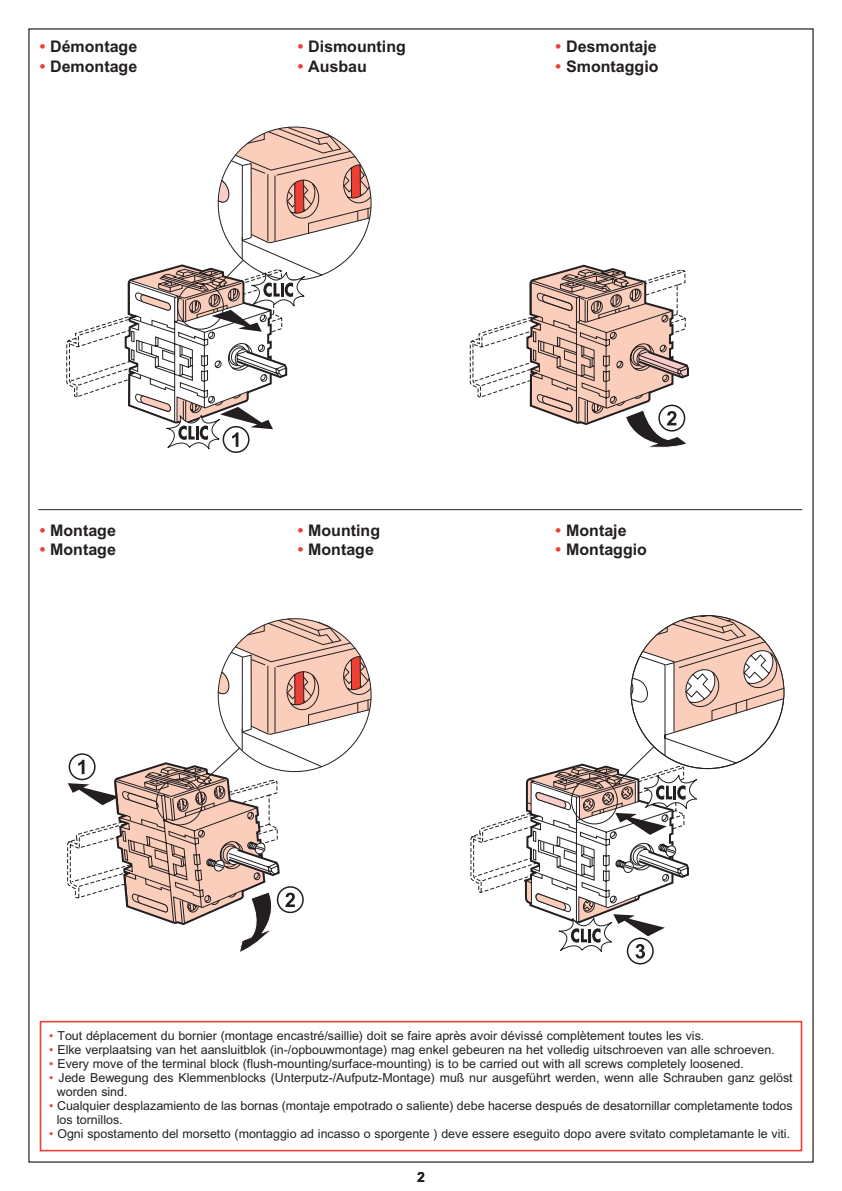
<style>
.page{position:relative;width:842px;height:1191px;background:#fff}
.page>*{position:absolute;margin:0;border:0;box-sizing:border-box;transform-origin:0 0}
.t1{font:700 16px "Arial";color:#231f20}
.t2{font:700 14px "Arial";color:#231f20}
.t3{font:12.4px/14px "Arial";color:#231f20}
.s1{color:#ee3f34}
</style>
<div class="page">
<svg style="left:66px;top:127px;width:306px;height:326px"></svg>
<svg style="left:470px;top:615px;width:314px;height:343px"></svg>
<svg style="left:469px;top:264px;width:220px;height:184px"></svg>
<svg style="left:67px;top:618px;width:305px;height:335px"></svg>
<div style="left:40px;top:1020px;width:762px;height:131px;border:2px solid #ee3f34"></div>
<hr style="left:38px;top:509px;width:764px;height:1px;background:#231f20">
<p class="t1" style="left:40px;top:37px;width:99px"><span class="s1">•</span> Démontage</p>
<p class="t1" style="left:40px;top:57px;width:99px"><span class="s1">•</span> Demontage</p>
<p class="t1" style="left:298px;top:37px;width:110px"><span class="s1">•</span> Dismounting</p>
<p class="t1" style="left:298px;top:57px;width:71px"><span class="s1">•</span> Ausbau</p>
<p class="t1" style="left:556px;top:37px;width:103px"><span class="s1">•</span> Desmontaje</p>
<p class="t1" style="left:556px;top:57px;width:104px"><span class="s1">•</span> Smontaggio</p>
<p class="t1" style="left:40px;top:521px;width:78px"><span class="s1">•</span> Montage</p>
<p class="t1" style="left:40px;top:540px;width:78px"><span class="s1">•</span> Montage</p>
<p class="t1" style="left:298px;top:521px;width:84px"><span class="s1">•</span> Mounting</p>
<p class="t1" style="left:298px;top:540px;width:78px"><span class="s1">•</span> Montage</p>
<p class="t1" style="left:556px;top:521px;width:72px"><span class="s1">•</span> Montaje</p>
<p class="t1" style="left:556px;top:540px;width:93px"><span class="s1">•</span> Montaggio</p>
<p class="t3" style="left:49px;top:1028px;width:656px"><span class="s1">•</span> Tout déplacement du bornier (montage encastré/saillie) doit se faire après avoir dévissé complètement toutes les vis.</p>
<p class="t3" style="left:49px;top:1042px;width:727px"><span class="s1">•</span> Elke verplaatsing van het aansluitblok (in-/opbouwmontage) mag enkel gebeuren na het volledig uitschroeven van alle schroeven.</p>
<p class="t3" style="left:49px;top:1056px;width:696px"><span class="s1">•</span> Every move of the terminal block (flush-mounting/surface-mounting) is to be carried out with all screws completely loosened.</p>
<p class="t3" style="left:57px;top:1070px;width:737px;text-indent:-8px"><span class="s1">•</span> Jede Bewegung des Klemmenblocks (Unterputz-/Aufputz-Montage) muß nur ausgeführt werden, wenn alle Schrauben ganz gelöst worden sind.</p>
<p class="t3" style="left:57px;top:1098px;width:737px;text-indent:-8px"><span class="s1">•</span> Cualquier desplazamiento de las bornas (montaje empotrado o saliente) debe hacerse después de desatornillar completamente todos los tornillos.</p>
<p class="t3" style="left:49px;top:1126px;width:742px"><span class="s1">•</span> Ogni spostamento del morsetto (montaggio ad incasso o sporgente ) deve essere eseguito dopo avere svitato completamante le viti.</p>
<p class="t2" style="left:417px;top:1169px;width:9px">2</p>
</div>
